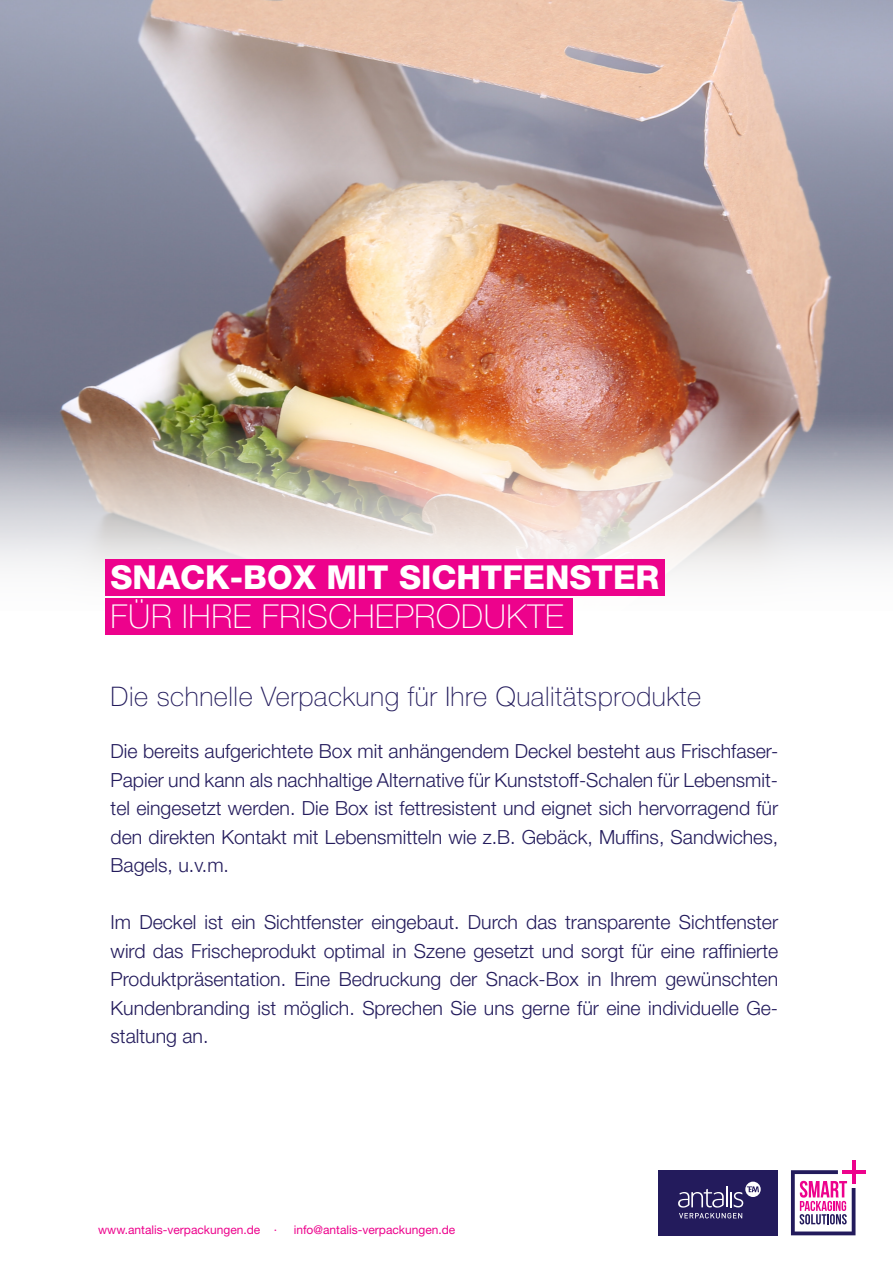
<style>
.page{position:relative;width:893px;height:1263px;background:#fff}
.page>*{position:absolute;margin:0;border:0;box-sizing:border-box;transform-origin:0 0}
.t1{font:800 33px "Helvetica Neue LT Std";color:#fff}
.t2{font:100 33px "Helvetica Neue LT Std";letter-spacing:.02em;color:#fff}
.t3{font:100 27px "Helvetica Neue LT Std";letter-spacing:.02em;color:#231b5c}
.t4{font:300 19.5px/28.5px "Helvetica Neue LT Std";color:#231b5c;text-align:justify}
.t5{font:12px "Helvetica Neue LT Std";color:#ed028c}
</style>
<div class="page">
<img style="left:0;top:0;width:893px;height:396px">
<img style="left:0;top:396px;width:893px;height:12px">
<img style="left:0;top:408px;width:893px;height:188px">
<div style="left:105px;top:559px;width:560px;height:36px;background:#ed028c"></div>
<div style="left:105px;top:598px;width:468px;height:37px;background:#ed028c"></div>
<div style="left:658px;top:1170px;width:120px;height:65px;background:#231b5c"></div>
<svg style="left:678px;top:1181px;width:83px;height:26px"></svg>
<svg style="left:679px;top:1213px;width:63px;height:5px"></svg>
<svg style="left:791px;top:1170px;width:64px;height:65px"></svg>
<hr style="left:852px;top:1160px;width:3px;height:24px;background:#ed028c">
<hr style="left:842px;top:1170px;width:23px;height:4px;background:#ed028c">
<p class="t1" style="left:111px;top:558px;width:550px">SNACK-BOX MIT SICHTFENSTER</p>
<p class="t2" style="left:111px;top:597px;width:455px">FÜR IHRE FRISCHEPRODUKTE</p>
<p class="t3" style="left:111px;top:681px;width:592px">Die schnelle Verpackung für Ihre Qualitätsprodukte</p>
<p class="t4" style="left:111px;top:736px;width:669px">Die bereits aufgerichtete Box mit anhängendem Deckel besteht aus Frischfaser-Papier und kann als nachhaltige Alternative für Kunststoff-Schalen für Lebensmit&shy;tel eingesetzt werden. Die Box ist fettresistent und eignet sich hervorragend für den direkten Kontakt mit Lebensmitteln wie z.B. Gebäck, Muffins, Sandwiches, Bagels, u.v.m.</p>
<p class="t4" style="left:111px;top:907px;width:669px">Im Deckel ist ein Sichtfenster eingebaut. Durch das transparente Sichtfenster wird das Frischeprodukt optimal in Szene gesetzt und sorgt für eine raffinierte Produktpräsentation. Eine Bedruckung der Snack-Box in Ihrem gewünschten Kundenbranding ist möglich. Sprechen Sie uns gerne für eine individuelle Ge&shy;staltung an.</p>
<p class="t5" style="left:98px;top:1223px;width:180px">www.antalis-verpackungen.de ·</p>
<p class="t5" style="left:294px;top:1223px;width:163px">info@antalis-verpackungen.de</p>
</div>
